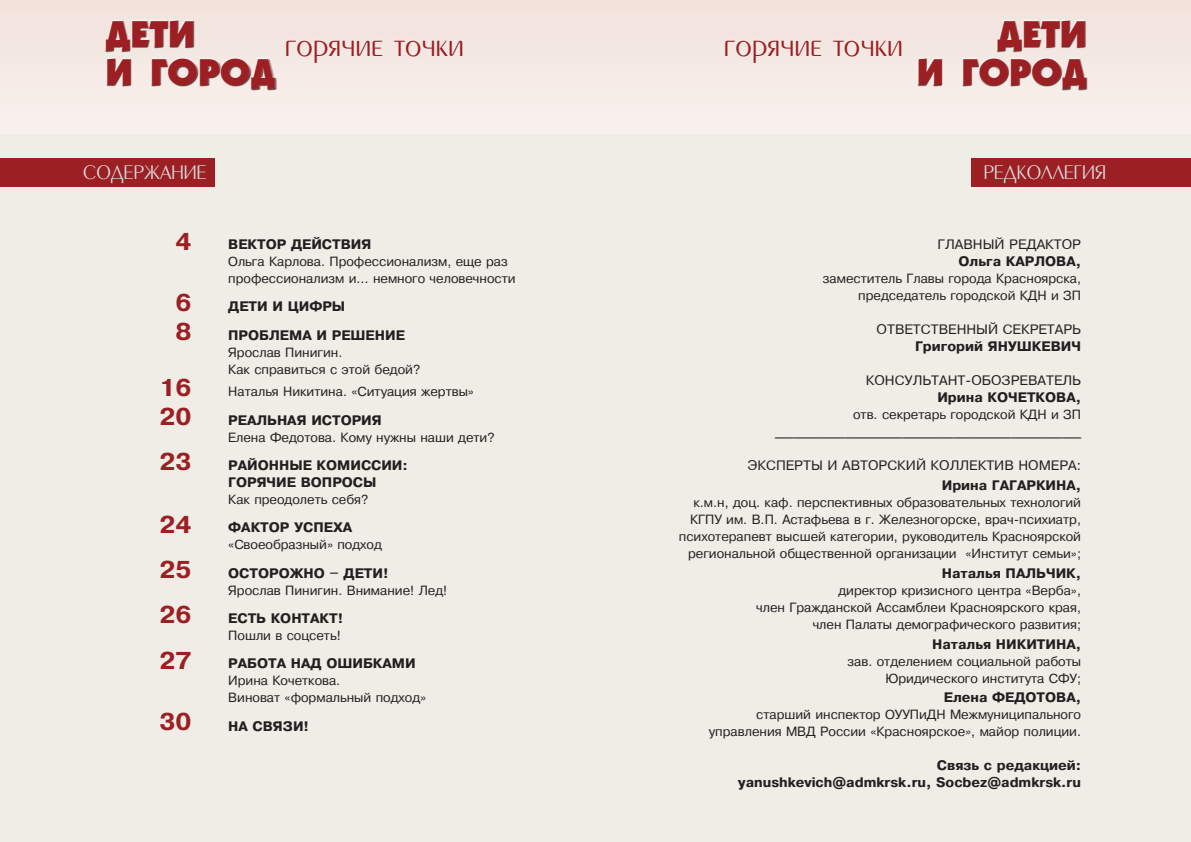
<style>
.page{position:relative;width:1191px;height:842px;background:#f6ebe6}
.page>*{position:absolute;margin:0;border:0;box-sizing:border-box;transform-origin:0 0}
.t1{font:900 37.5px/37.8px "Kabel CTT";color:#9c2023;text-align:right}
.t2{font:300 33.7px "Penta";color:#9c2023}
.ОСНОВНОЙ{font:700 23px "Pragmatica";color:#9c2023}
.ОСНОВНОЙ-2{font:300 20.3px "Penta";color:#dcdddf}
.ОСНОВНОЙ-3{font:13px/17px "Pragmatica Plain";color:#231f20}
.ОСНОВНОЙ-4{font:700 13px/17px "Pragmatica";color:#231f20}
.ОСНОВНОЙ-5{font:13px/17px "Pragmatica";color:#231f20;text-align:right}
.s1{font-family:"Pragmatica";font-weight:700}
.s2{font-family:"Pragmatica Plain";font-weight:400}
.s3{font-weight:700}
.s4{font-family:"Pragmatica"}
</style>
<div class="page">
<div style="left:105px;top:20px;width:172px;height:70px;background:#231f20;opacity:.75"></div>
<div style="left:917px;top:20px;width:170px;height:70px;background:#231f20;opacity:.75"></div>
<div style="left:0;top:135px;width:1191px;height:707px;background:#efede6"></div>
<div style="left:0;top:159px;width:214px;height:28px;background:#9c2023"></div>
<div style="left:971px;top:159px;width:220px;height:28px;background:#9c2023"></div>
<h1 class="t1" style="left:105px;top:14px;width:91px">ДЕТИ</h1>
<h1 class="t1" style="left:105px;top:52px;width:172px">И ГОРОД</h1>
<h2 class="t2" style="left:285px;top:29px;width:181px">горячие точки</h2>
<p class="ОСНОВНОЙ-2" style="left:83px;top:163px;width:125px">СОДЕРЖАНИЕ</p>
<p class="ОСНОВНОЙ" style="left:175px;top:229px;width:18px">4</p>
<p class="ОСНОВНОЙ" style="left:175px;top:290px;width:18px">6</p>
<p class="ОСНОВНОЙ" style="left:175px;top:319px;width:18px">8</p>
<p class="ОСНОВНОЙ" style="left:159px;top:374px;width:34px">16</p>
<p class="ОСНОВНОЙ" style="left:159px;top:404px;width:33px">20</p>
<p class="ОСНОВНОЙ" style="left:159px;top:449px;width:33px">23</p>
<p class="ОСНОВНОЙ" style="left:159px;top:512px;width:33px">24</p>
<p class="ОСНОВНОЙ" style="left:159px;top:557px;width:33px">25</p>
<p class="ОСНОВНОЙ" style="left:159px;top:601px;width:34px">26</p>
<p class="ОСНОВНОЙ" style="left:159px;top:648px;width:33px">27</p>
<p class="ОСНОВНОЙ" style="left:159px;top:709px;width:33px">30</p>
<p class="ОСНОВНОЙ-3" style="left:228px;top:236px;width:289px"><span class="s1">ВЕКТОР ДЕЙСТВИЯ<br></span>Ольга Карлова. Профессионализм, еще раз профессионализм и… немного человечности</p>
<p class="ОСНОВНОЙ-4" style="left:228px;top:298px;width:118px">ДЕТИ И ЦИФРЫ</p>
<p class="ОСНОВНОЙ-3" style="left:228px;top:327px;width:193px"><span class="s1">ПРОБЛЕМА И РЕШЕНИЕ<br></span>Ярослав Пинигин.<br>Как справиться с этой бедой?</p>
<p class="ОСНОВНОЙ-3" style="left:228px;top:383px;width:247px">Наталья Никитина. «Ситуация жертвы»</p>
<p class="ОСНОВНОЙ-3" style="left:228px;top:412px;width:268px"><span class="s1">РЕАЛЬНАЯ ИСТОРИЯ<br></span>Елена Федотова. Кому нужны наши дети?</p>
<p class="ОСНОВНОЙ-4" style="left:228px;top:457px;width:181px">РАЙОННЫЕ КОМИССИИ:<br>ГОРЯЧИЕ ВОПРОСЫ<br><span class="s2">Как преодолеть себя?</span></p>
<p class="ОСНОВНОЙ-3" style="left:228px;top:519px;width:155px"><span class="s1">ФАКТОР УСПЕХА </span>«Своеобразный» подход</p>
<p class="ОСНОВНОЙ-3" style="left:228px;top:565px;width:220px"><span class="s1">ОСТОРОЖНО – ДЕТИ!<br></span>Ярослав Пинигин. Внимание! Лед!</p>
<p class="ОСНОВНОЙ-3" style="left:228px;top:610px;width:116px"><span class="s1">ЕСТЬ КОНТАКТ!<br></span>Пошли в соцсеть!</p>
<p class="ОСНОВНОЙ-3" style="left:228px;top:656px;width:199px"><span class="s1">РАБОТА НАД ОШИБКАМИ<br></span>Ирина Кочеткова.<br>Виноват «формальный подход»</p>
<p class="ОСНОВНОЙ-4" style="left:228px;top:717px;width:82px">НА СВЯЗИ!</p>
<h2 class="t2" style="left:724px;top:29px;width:181px">горячие точки</h2>
<h1 class="t1" style="left:916px;top:14px;width:172px">ДЕТИ<br>И ГОРОД</h1>
<p class="ОСНОВНОЙ-2" style="left:983px;top:163px;width:124px">РЕДКОЛЛЕГИЯ</p>
<p class="ОСНОВНОЙ-5" style="left:937px;top:236px;width:145px">ГЛАВНЫЙ РЕДАКТОР<br><span class="s3">Ольга КАРЛОВА,</span></p>
<p class="ОСНОВНОЙ-3" style="left:823px;top:270px;width:260px;text-align:right">заместитель Главы города Красноярска, председатель городской КДН и ЗП</p>
<p class="ОСНОВНОЙ-5" style="left:876px;top:321px;width:206px">ОТВЕТСТВЕННЫЙ СЕКРЕТАРЬ<br><span class="s3">Григорий ЯНУШКЕВИЧ</span></p>
<p class="ОСНОВНОЙ-3" style="left:853px;top:372px;width:229px;text-align:right"><span class="s4">КОНСУЛЬТАНТ-ОБОЗРЕВАТЕЛЬ<br></span><span class="s1">Ирина КОЧЕТКОВА,<br></span>отв. секретарь городской КДН и ЗП</p>
<p class="ОСНОВНОЙ-3" style="left:775px;top:423px;width:307px">________________________________________________</p>
<p class="ОСНОВНОЙ-5" style="left:747px;top:457px;width:335px">ЭКСПЕРТЫ И АВТОРСКИЙ КОЛЛЕКТИВ НОМЕРА:</p>
<p class="ОСНОВНОЙ-3" style="left:679px;top:477px;width:404px;text-align:right"><span class="s1">Ирина ГАГАРКИНА,<br></span>к.м.н, доц. каф. перспективных образовательных технологий КГПУ им. В.П. Астафьева в г. Железногорске, врач-психиатр, психотерапевт высшей категории, руководитель Красноярской региональной общественной организации «Институт семьи»;</p>
<p class="ОСНОВНОЙ-3" style="left:756px;top:565px;width:326px;text-align:right"><span class="s1">Наталья ПАЛЬЧИК,<br></span>директор кризисного центра «Верба»,<br>член Гражданской Ассамблеи Красноярского края, член Палаты демографического развития;</p>
<p class="ОСНОВНОЙ-3" style="left:847px;top:636px;width:235px;text-align:right"><span class="s1">Наталья НИКИТИНА,<br></span>зав. отделением социальной работы<br>Юридического института СФУ;</p>
<p class="ОСНОВНОЙ-3" style="left:709px;top:689px;width:374px;text-align:right"><span class="s1">Елена ФЕДОТОВА,<br></span>старший инспектор ОУУПиДН Межмуниципального управления МВД России «Красноярское», майор полиции.</p>
<p class="ОСНОВНОЙ-4" style="left:738px;top:757px;width:345px;text-align:right">Связь с редакцией:<br>yanushkevich@admkrsk.ru, Socbez@admkrsk.ru</p>
</div>
